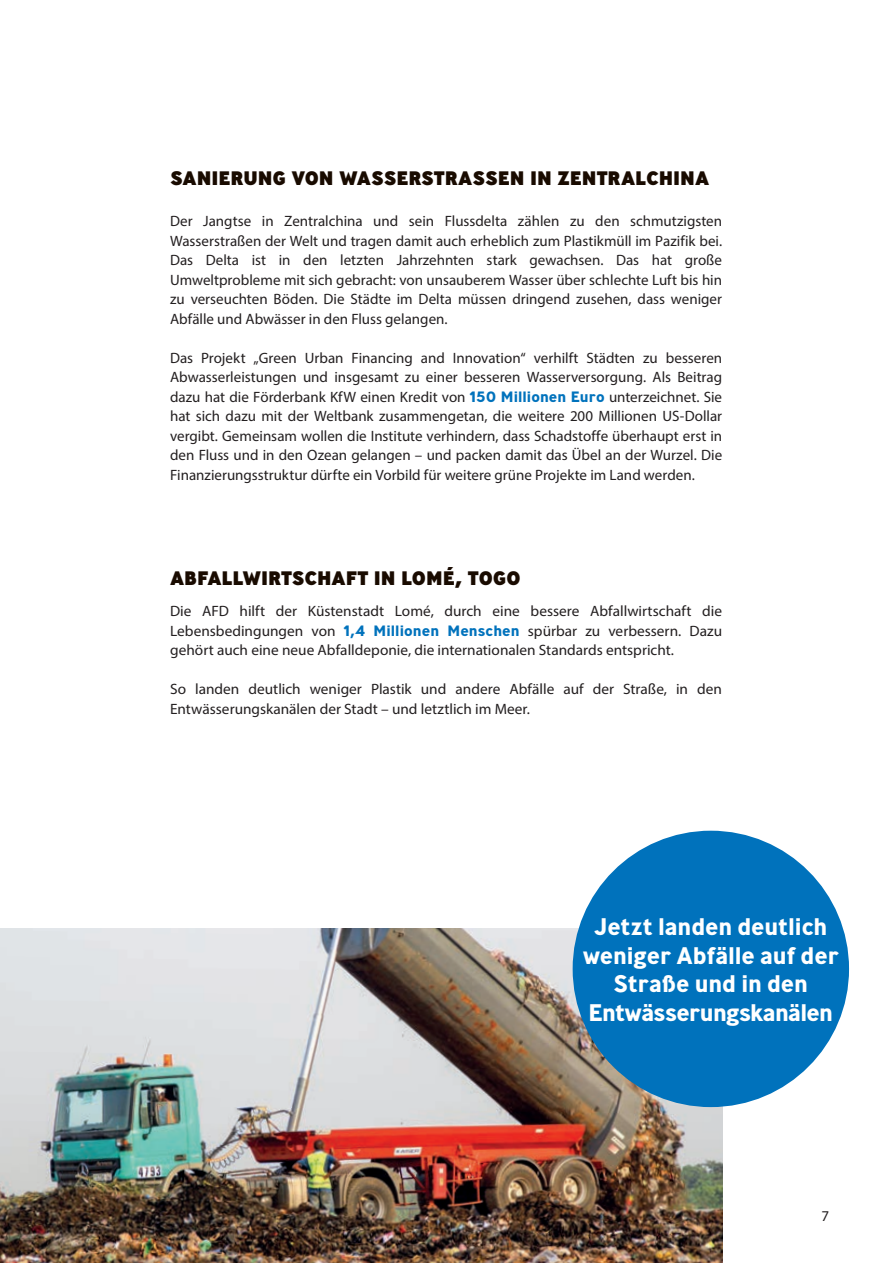
<style>
.page{position:relative;width:893px;height:1263px;background:#fff}
.page>*{position:absolute;margin:0;border:0;box-sizing:border-box;transform-origin:0 0}
.texte_bulle{font:700 24px/28.5px "Ministry";letter-spacing:-.005em;color:#fff;text-align:center}
.TEXTE_COURANT_EN{font:800 19.5px "Ministry";color:#190b00}
.TEXTE_COURANT_EN-2{font:15px/19.5px "Myriad Pro";color:#231f20;text-align:justify}
.s1{font-family:"Ministry";font-weight:700;color:#0072bc}
</style>
<div class="page">
<img style="left:0;top:928px;width:723px;height:335px">
<div style="left:573px;top:831px;width:276px;height:276px;background:#0072bc;border-radius:50%"></div>
<p class="TEXTE_COURANT_EN" style="left:170px;top:165px;width:541px">SANIERUNG VON WASSERSTRASSEN IN ZENTRALCHINA</p>
<p class="TEXTE_COURANT_EN-2" style="left:170px;top:211px;width:554px">Der Jangtse in Zentralchina und sein Flussdelta zählen zu den schmutzigsten Wasserstraßen der Welt und tragen damit auch erheblich zum Plastikmüll im Pazifik bei.<br>Das Delta ist in den letzten Jahrzehnten stark gewachsen. Das hat große Umweltprobleme mit sich gebracht: von unsauberem Wasser über schlechte Luft bis hin zu verseuchten Böden. Die Städte im Delta müssen dringend zusehen, dass weniger Abfälle und Abwässer in den Fluss gelangen.</p>
<p class="TEXTE_COURANT_EN-2" style="left:170px;top:348px;width:554px">Das Projekt „Green Urban Financing and Innovation“ verhilft Städten zu besseren Abwasserleistungen und insgesamt zu einer besseren Wasserversorgung. Als Beitrag dazu hat die Förderbank KfW einen Kredit von <span class="s1">150 Millionen Euro</span> unterzeichnet. Sie hat sich dazu mit der Weltbank zusammengetan, die weitere 200 Millionen US-Dollar vergibt. Gemeinsam wollen die Institute verhindern, dass Schadstoffe überhaupt erst in den Fluss und in den Ozean gelangen – und packen damit das Übel an der Wurzel. Die Finanzierungsstruktur dürfte ein Vorbild für weitere grüne Projekte im Land werden.</p>
<p class="TEXTE_COURANT_EN" style="left:170px;top:565px;width:352px">ABFALLWIRTSCHAFT IN LOMÉ, TOGO</p>
<p class="TEXTE_COURANT_EN-2" style="left:170px;top:601px;width:553px">Die AFD hilft der Küstenstadt Lomé, durch eine bessere Abfallwirtschaft die Lebensbedingungen von <span class="s1">1,4 Millionen Menschen</span> spürbar zu verbessern. Dazu gehört auch eine neue Abfalldeponie, die internationalen Standards entspricht.</p>
<p class="TEXTE_COURANT_EN-2" style="left:170px;top:679px;width:553px">So landen deutlich weniger Plastik und andere Abfälle auf der Straße, in den<br>Entwässerungskanälen der Stadt – und letztlich im Meer.</p>
<p class="texte_bulle" style="left:583px;top:912px;width:258px">Jetzt landen deutlich weniger Abfälle auf der<br>Straße und in den<br>Entwässerungskanälen</p>
<p class="TEXTE_COURANT_EN-2" style="left:821px;top:1206px;width:9px">7</p>
</div>
